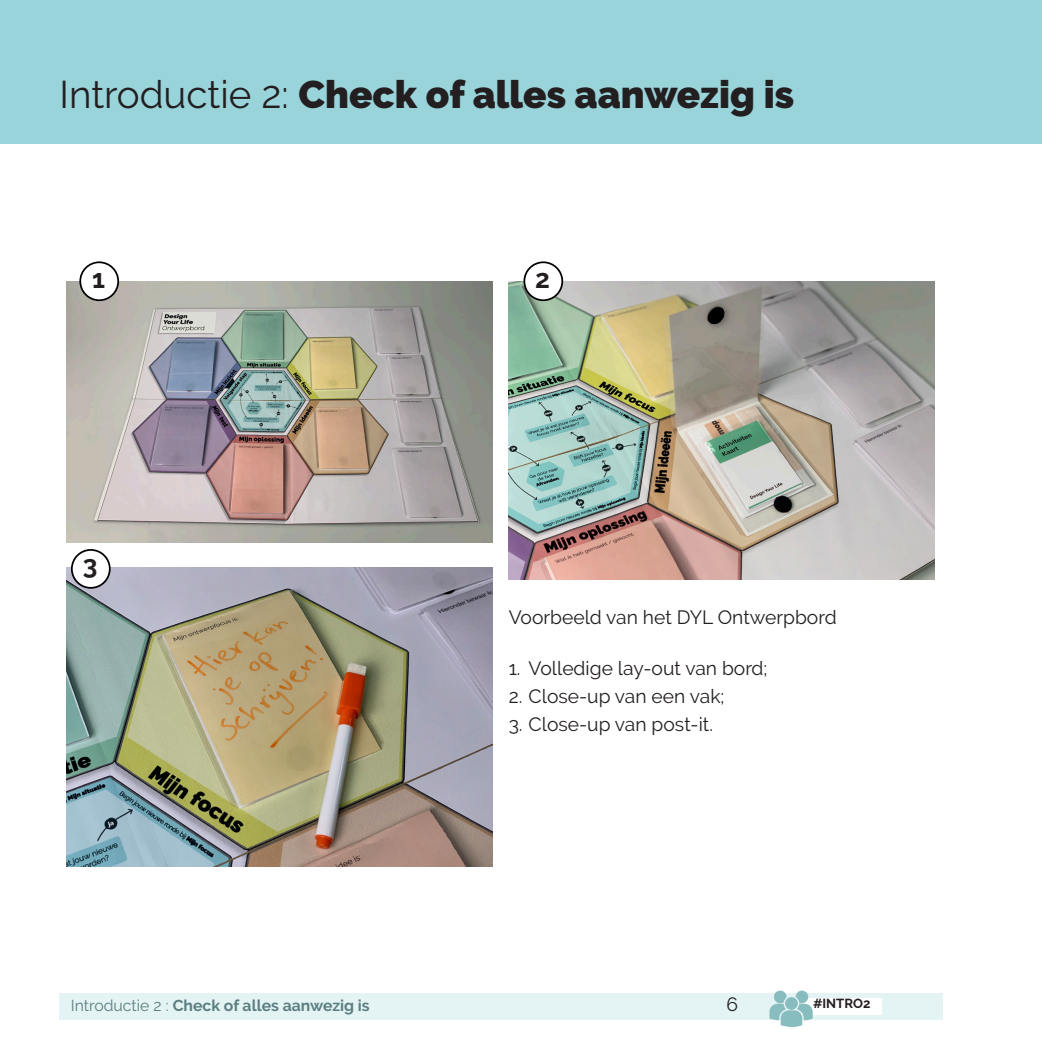
<style>
.page{position:relative;width:1042px;height:1042px;background:#fff}
.page>*{position:absolute;margin:0;border:0;box-sizing:border-box;transform-origin:0 0}
.t1{font:900 38.5px "Raleway";color:#231f20}
.Header1{font:700 26.25px "Raleway";color:#231f20}
.Body_text{font:19.25px "Raleway";color:#231f20}
.t2{font:700 15.75px "Raleway";color:#5b7e80}
.t3{font:700 13.12px "Raleway";color:#231f20}
.s1{font-weight:400}
</style>
<div class="page">
<div style="left:0;top:0;width:1042px;height:144px;background:#99d4da"></div>
<div style="left:60px;top:993px;width:883px;height:27px;background:#e4f3f4"></div>
<div style="left:802px;top:998px;width:80px;height:16px;background:#fff"></div>
<svg style="left:769px;top:990px;width:44px;height:37px"></svg>
<img style="left:67px;top:281px;width:425px;height:261px">
<img style="left:67px;top:567px;width:425px;height:299px">
<img style="left:509px;top:281px;width:425px;height:299px">
<div style="left:80px;top:262px;width:38px;height:38px;background:#fff;border-radius:50%"></div>
<div style="left:79px;top:261px;width:40px;height:40px;border:2px solid #000;border-radius:50%"></div>
<div style="left:524px;top:262px;width:38px;height:38px;background:#fff;border-radius:50%"></div>
<div style="left:523px;top:261px;width:40px;height:40px;border:2px solid #000;border-radius:50%"></div>
<div style="left:72px;top:550px;width:38px;height:38px;background:#fff;border-radius:50%"></div>
<div style="left:71px;top:549px;width:40px;height:40px;border:2px solid #000;border-radius:50%"></div>
<p class="t1" style="left:60px;top:72px;width:736px"><span class="s1">Introductie 2:</span> Check of alles aanwezig is</p>
<p class="Header1" style="left:92px;top:264px;width:14px">1</p>
<p class="Header1" style="left:535px;top:264px;width:16px">2</p>
<p class="Header1" style="left:83px;top:549px;width:16px">3</p>
<p class="Body_text" style="left:509px;top:606px;width:329px">Voorbeeld van het DYL Ontwerpbord</p>
<p class="Body_text" style="left:509px;top:657px;width:260px">1. Volledige lay-out van bord;</p>
<p class="Body_text" style="left:509px;top:685px;width:217px">2. Close-up van een vak;</p>
<p class="Body_text" style="left:509px;top:713px;width:206px">3. Close-up van post-it.</p>
<p class="Body_text" style="left:726px;top:993px;width:13px">6</p>
<p class="t2" style="left:71px;top:996px;width:300px"><span class="s1">Introductie 2 :</span> Check of alles aanwezig is</p>
<p class="t3" style="left:813px;top:996px;width:59px">#INTRO2</p>
</div>
